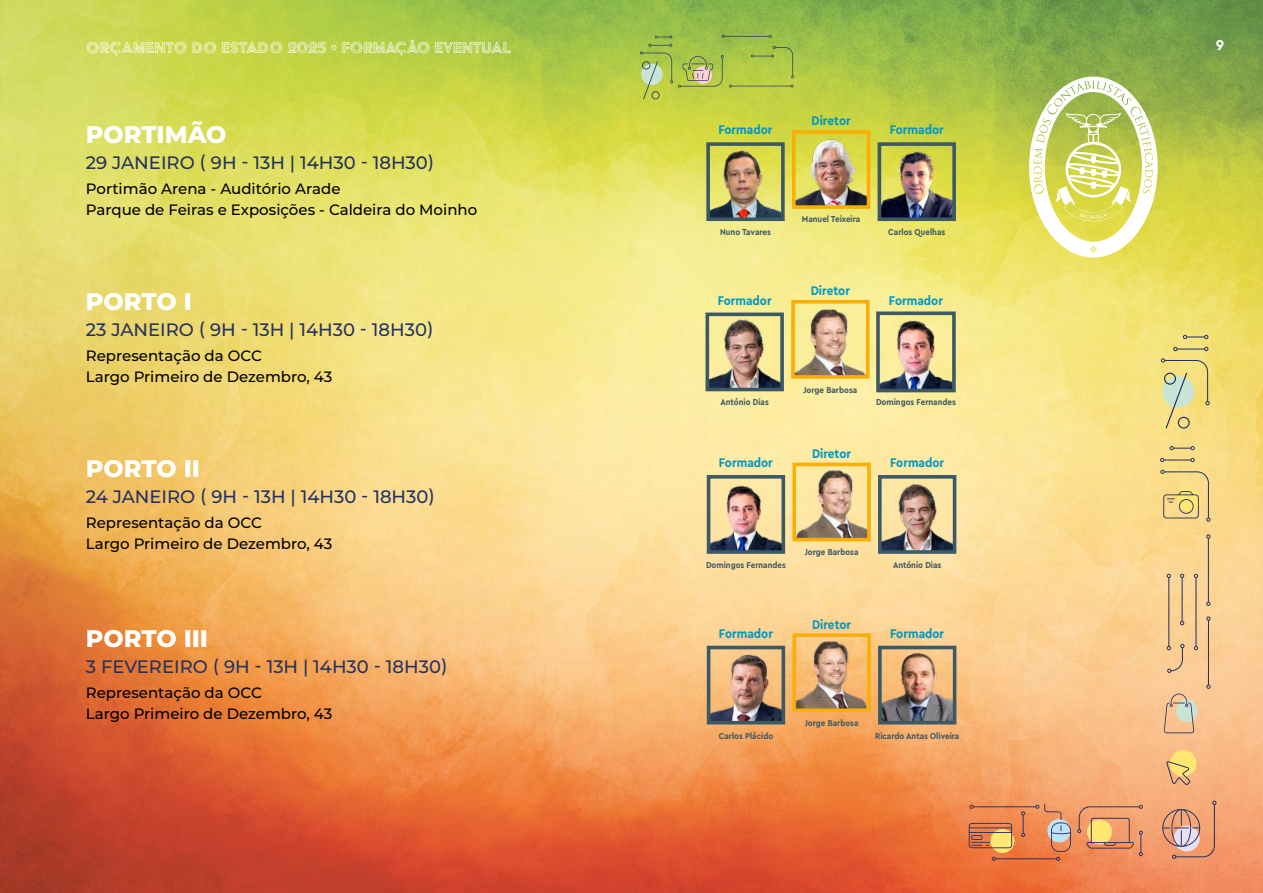
<style>
.page{position:relative;width:1263px;height:893px;background:#fff}
.page>*{position:absolute;margin:0;border:0;box-sizing:border-box;transform-origin:0 0}
.t1{font:800 24px "Montserrat";color:#fff}
.t2{font:500 18px "Montserrat";color:#253162}
.t3{font:18px "Acier BAT Text Gris";color:#fff}
.t4{font:500 15px/21px "Montserrat";color:#000}
.t5{font:700 15px "Cera Pro";color:#fff}
.t6{font:700 13.2px "Cera Compact Pro";color:#0397c0}
.t7{font:700 9px "Cera Compact Pro";color:#3d5964}
</style>
<div class="page">
<img style="left:0;top:0;width:1263px;height:893px">
<svg style="left:640px;top:35px;width:154px;height:64px;background:#abc34f"></svg>
<div style="left:1176px;top:700px;width:21px;height:22px;background:#c9e4d4;border-radius:50%"></div>
<svg style="left:1164px;top:694px;width:30px;height:39px"></svg>
<svg style="left:1166px;top:749px;width:32px;height:36px"></svg>
<svg style="left:1173px;top:347px;width:35px;height:4px"></svg>
<svg style="left:1183px;top:335px;width:25px;height:4px"></svg>
<svg style="left:1160px;top:458px;width:35px;height:4px"></svg>
<svg style="left:1169px;top:446px;width:26px;height:4px"></svg>
<svg style="left:1161px;top:358px;width:49px;height:71px;background:#ded48d"></svg>
<svg style="left:1162px;top:801px;width:54px;height:58px;background:#db9d81"></svg>
<svg style="left:1206px;top:616px;width:4px;height:73px"></svg>
<svg style="left:1160px;top:470px;width:50px;height:52px;background:#e5ca82"></svg>
<svg style="left:1206px;top:534px;width:4px;height:72px"></svg>
<svg style="left:1194px;top:574px;width:4px;height:76px"></svg>
<svg style="left:1167px;top:574px;width:17px;height:99px;background:#e1bd8e"></svg>
<svg style="left:1077px;top:805px;width:66px;height:51px;background:#e19b69"></svg>
<svg style="left:969px;top:804px;width:102px;height:57px;background:#da8a5c"></svg>
<svg style="left:1029px;top:77px;width:129px;height:180px"></svg>
<img style="left:797px;top:468px;width:69px;height:68px">
<div style="left:792px;top:463px;width:79px;height:78px;border:4px solid #f9af05"></div>
<img style="left:712px;top:480px;width:68px;height:69px">
<div style="left:707px;top:475px;width:78px;height:79px;border:4px solid #3d5964"></div>
<img style="left:710px;top:318px;width:69px;height:68px">
<div style="left:705px;top:313px;width:79px;height:78px;border:4px solid #3d5964"></div>
<img style="left:881px;top:316px;width:70px;height:71px">
<div style="left:876px;top:311px;width:80px;height:81px;border:4px solid #3d5964"></div>
<img style="left:796px;top:305px;width:68px;height:69px">
<div style="left:791px;top:300px;width:78px;height:79px;border:4px solid #f9af05"></div>
<img style="left:797px;top:135px;width:68px;height:69px">
<div style="left:792px;top:130px;width:78px;height:79px;border:4px solid #f9af05"></div>
<img style="left:711px;top:147px;width:69px;height:69px">
<div style="left:706px;top:142px;width:79px;height:79px;border:4px solid #3d5964"></div>
<img style="left:882px;top:147px;width:69px;height:69px">
<div style="left:877px;top:142px;width:79px;height:79px;border:4px solid #3d5964"></div>
<img style="left:797px;top:638px;width:69px;height:69px">
<div style="left:792px;top:633px;width:79px;height:79px;border:4px solid #f9af05"></div>
<img style="left:712px;top:651px;width:68px;height:68px">
<div style="left:707px;top:646px;width:78px;height:78px;border:4px solid #3d5964"></div>
<img style="left:883px;top:651px;width:68px;height:68px">
<div style="left:878px;top:646px;width:78px;height:78px;border:4px solid #3d5964"></div>
<img style="left:883px;top:480px;width:68px;height:69px">
<div style="left:878px;top:475px;width:78px;height:79px;border:4px solid #3d5964"></div>
<p class="t3" style="left:86px;top:38px;width:427px">ORÇAMENTO DO ESTADO 2025 • FORMAÇÃO EVENTUAL</p>
<p class="t5" style="left:1216px;top:35px;width:10px">9</p>
<h1 class="t1" style="left:86px;top:117px;width:142px">PORTIMÃO</h1>
<p class="t2" style="left:86px;top:150px;width:350px">29 JANEIRO ( 9H - 13H | 14H30 - 18H30)</p>
<p class="t4" style="left:86px;top:178px;width:393px">Portimão Arena - Auditório Arade<br>Parque de Feiras e Exposições - Caldeira do Moinho</p>
<h1 class="t1" style="left:86px;top:284px;width:107px">PORTO I</h1>
<p class="t2" style="left:86px;top:317px;width:349px">23 JANEIRO ( 9H - 13H | 14H30 - 18H30)</p>
<p class="t4" style="left:86px;top:345px;width:248px">Representação da OCC<br>Largo Primeiro de Dezembro, 43</p>
<h1 class="t1" style="left:86px;top:451px;width:116px">PORTO II</h1>
<p class="t2" style="left:86px;top:484px;width:351px">24 JANEIRO ( 9H - 13H | 14H30 - 18H30)</p>
<p class="t4" style="left:86px;top:512px;width:248px">Representação da OCC<br>Largo Primeiro de Dezembro, 43</p>
<h1 class="t1" style="left:86px;top:621px;width:124px">PORTO III</h1>
<p class="t2" style="left:86px;top:654px;width:363px">3 FEVEREIRO ( 9H - 13H | 14H30 - 18H30)</p>
<p class="t4" style="left:86px;top:681px;width:248px">Representação da OCC<br>Largo Primeiro de Dezembro, 43</p>
<p class="t6" style="left:718px;top:121px;width:56px">Formador</p>
<p class="t6" style="left:811px;top:112px;width:41px">Diretor</p>
<p class="t6" style="left:890px;top:121px;width:56px">Formador</p>
<p class="t7" style="left:720px;top:226px;width:52px">Nuno Tavares</p>
<p class="t6" style="left:718px;top:291px;width:56px">Formador</p>
<p class="t7" style="left:802px;top:213px;width:60px">Manuel Teixeira</p>
<p class="t6" style="left:811px;top:282px;width:41px">Diretor</p>
<p class="t7" style="left:888px;top:226px;width:58px">Carlos Quelhas</p>
<p class="t6" style="left:889px;top:291px;width:56px">Formador</p>
<p class="t7" style="left:720px;top:396px;width:50px">António Dias</p>
<p class="t6" style="left:719px;top:454px;width:56px">Formador</p>
<p class="t7" style="left:803px;top:384px;width:55px">Jorge Barbosa</p>
<p class="t6" style="left:812px;top:445px;width:41px">Diretor</p>
<p class="t7" style="left:876px;top:396px;width:81px">Domingos Fernandes</p>
<p class="t6" style="left:890px;top:454px;width:56px">Formador</p>
<p class="t7" style="left:706px;top:559px;width:81px">Domingos Fernandes</p>
<p class="t7" style="left:805px;top:546px;width:55px">Jorge Barbosa</p>
<p class="t6" style="left:719px;top:624px;width:56px">Formador</p>
<p class="t6" style="left:812px;top:615px;width:41px">Diretor</p>
<p class="t7" style="left:893px;top:559px;width:50px">António Dias</p>
<p class="t6" style="left:890px;top:624px;width:56px">Formador</p>
<p class="t7" style="left:719px;top:730px;width:56px">Carlos Plácido</p>
<p class="t7" style="left:805px;top:717px;width:55px">Jorge Barbosa</p>
<p class="t7" style="left:875px;top:730px;width:86px">Ricardo Antas Oliveira</p>
</div>
